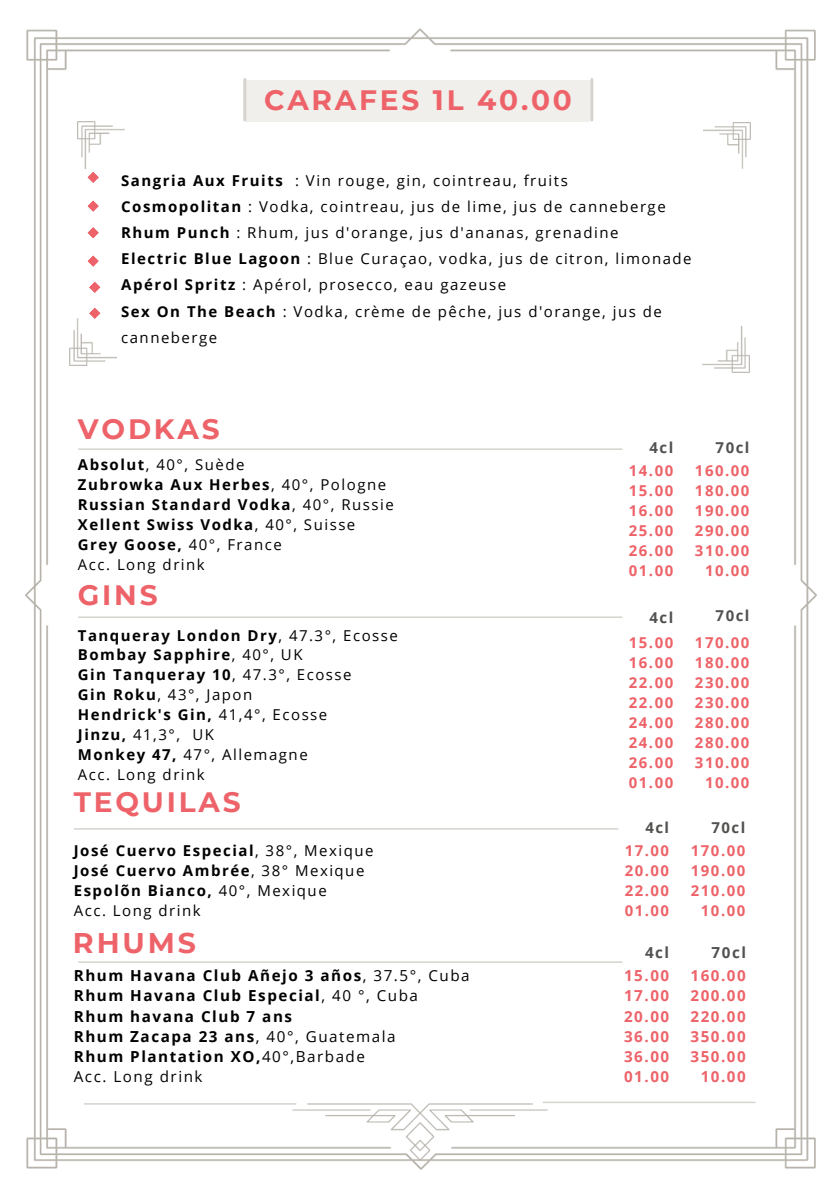
<style>
.page{position:relative;width:839px;height:1191px;background:#fff}
.page>*{position:absolute;margin:0;border:0;box-sizing:border-box;transform-origin:0 0}
.t1{font:700 28.4px "Montserrat";letter-spacing:.1em;color:#ed6369}
.t2{font:700 28px "Montserrat";letter-spacing:.1em;color:#ed6369}
.t3{font:700 15.2px/20.2px "Open Sans";letter-spacing:.1em;color:#000}
.t4{font:700 15.2px/20.2px "Open Sans";letter-spacing:.1em;color:#ed6369;text-align:justify}
.t5{font:700 15.2px "Open Sans";letter-spacing:.1em;color:#52514f}
.t6{font:15px/20px "Open Sans";letter-spacing:.1em;color:#000}
.t7{font:700 15px/20px "Open Sans";letter-spacing:.1em;color:#000}
.t8{font:700 15px/20px "Open Sans";letter-spacing:.1em;color:#ed6369;text-align:right}
.t9{font:700 15px "Open Sans";letter-spacing:.1em;color:#52514f}
.s1{font-weight:700}
.s2{font-weight:400}
</style>
<div class="page">
<img style="left:25px;top:28px;width:792px;height:1142px">
<hr style="left:79px;top:448px;width:543px;height:2px;background:#d6d3ce">
<hr style="left:79px;top:616px;width:543px;height:2px;background:#d6d3ce">
<div style="left:246px;top:80px;width:343px;height:42px;background:#f1efeb"></div>
<hr style="left:243px;top:80px;width:3px;height:40px;background:#d6d3ce">
<hr style="left:590px;top:80px;width:3px;height:40px;background:#d6d3ce">
<svg style="left:87px;top:227px;width:12px;height:12px"></svg>
<img style="left:78px;top:122px;width:46px;height:46px">
<img style="left:703px;top:122px;width:47px;height:47px">
<img style="left:703px;top:326px;width:46px;height:47px">
<img style="left:70px;top:319px;width:46px;height:46px">
<svg style="left:87px;top:171px;width:12px;height:12px"></svg>
<svg style="left:87px;top:255px;width:12px;height:12px"></svg>
<svg style="left:87px;top:200px;width:12px;height:12px"></svg>
<hr style="left:74px;top:828px;width:544px;height:2px;background:#d6d3ce">
<hr style="left:84px;top:1103px;width:212px;height:2px;background:#d6d3ce">
<hr style="left:543px;top:1102px;width:211px;height:1px;background:#d6d3ce">
<img style="left:292px;top:1103px;width:255px;height:57px">
<hr style="left:79px;top:961px;width:543px;height:2px;background:#d6d3ce">
<svg style="left:89px;top:281px;width:12px;height:12px"></svg>
<svg style="left:89px;top:307px;width:12px;height:12px"></svg>
<h2 class="t2" style="left:264px;top:83px;width:309px">CARAFES 1L 40.00</h2>
<p class="t6" style="left:121px;top:167px;width:572px;line-height:26.2px"><span class="s1">Sangria Aux Fruits</span> : Vin rouge, gin, cointreau, fruits<br><span class="s1">Cosmopolitan</span> : Vodka, cointreau, jus de lime, jus de canneberge <span class="s1">Rhum Punch</span> : Rhum, jus d'orange, jus d'ananas, grenadine<br><span class="s1">Electric Blue Lagoon</span> : Blue Curaçao, vodka, jus de citron, limonade <span class="s1">Apérol Spritz</span> : Apérol, prosecco, eau gazeuse<br><span class="s1">Sex On The Beach</span> : Vodka, crème de pêche, jus d'orange, jus de canneberge</p>
<h2 class="t2" style="left:78px;top:412px;width:143px">VODKAS</h2>
<p class="t7" style="left:78px;top:455px;width:317px">Absolut<span class="s2">, 40°, Suède<br></span>Zubrowka Aux Herbes<span class="s2">, 40°, Pologne<br></span>Russian Standard Vodka<span class="s2">, 40°, Russie<br></span>Xellent Swiss Vodka<span class="s2">, 40°, Suisse<br></span>Grey Goose, <span class="s2">40°, France<br>Acc. Long drink</span></p>
<h2 class="t2" style="left:78px;top:578px;width:81px">GINS</h2>
<p class="t6" style="left:78px;top:625px;width:321px"><span class="s1">Tanqueray London Dry</span>, 47.3°, Ecosse<br><span class="s1">Bombay Sapphire</span>, 40°, UK<br><span class="s1">Gin Tanqueray 10</span>, 47.3°, Ecosse<br><span class="s1">Gin Roku</span>, 43°, Japon<br><span class="s1">Hendrick's Gin,</span> 41,4°, Ecosse<br><span class="s1">Jinzu,</span> 41,3°, UK<br><span class="s1">Monkey 47,</span> 47°, Allemagne<br>Acc. Long drink</p>
<p class="t9" style="left:649px;top:437px;width:25px">4cl</p>
<p class="t8" style="left:628px;top:460px;width:46px;text-align:justify">14.00<br>15.00<br>16.00<br>25.00<br>26.00<br>01.00</p>
<p class="t9" style="left:649px;top:607px;width:25px">4cl</p>
<p class="t8" style="left:628px;top:632px;width:46px;text-align:justify">15.00<br>16.00<br>22.00<br>22.00<br>24.00<br>24.00<br>26.00<br>01.00</p>
<p class="t9" style="left:715px;top:437px;width:35px">70cl</p>
<p class="t8" style="left:695px;top:460px;width:56px">160.00<br>180.00<br>190.00<br>290.00<br>310.00<br>10.00</p>
<p class="t9" style="left:715px;top:605px;width:35px">70cl</p>
<p class="t8" style="left:695px;top:632px;width:56px">170.00<br>180.00<br>230.00<br>230.00<br>280.00<br>280.00<br>310.00<br>10.00</p>
<h2 class="t2" style="left:74px;top:785px;width:168px">TEQUILAS</h2>
<p class="t7" style="left:74px;top:840px;width:301px">José Cuervo Especial<span class="s2">, 38°, Mexique<br></span>José Cuervo Ambrée<span class="s2">, 38° Mexique<br></span>Espolõn Bianco, <span class="s2">40°, Mexique<br>Acc. Long drink</span></p>
<p class="t8" style="left:690px;top:840px;width:56px">170.00<br>190.00<br>210.00<br>10.00</p>
<p class="t9" style="left:645px;top:817px;width:25px">4cl</p>
<p class="t9" style="left:711px;top:817px;width:35px">70cl</p>
<p class="t8" style="left:624px;top:840px;width:46px;text-align:justify">17.00<br>20.00<br>22.00<br>01.00</p>
<h1 class="t1" style="left:73px;top:926px;width:124px">RHUMS</h1>
<p class="t3" style="left:74px;top:965px;width:397px">Rhum Havana Club Añejo 3 años<span class="s2">, 37.5°, Cuba<br></span>Rhum Havana Club Especial<span class="s2">, 40 °, Cuba<br></span>Rhum havana Club 7 ans<br>Rhum Zacapa 23 ans<span class="s2">, 40°, Guatemala<br></span>Rhum Plantation XO,<span class="s2">40°,Barbade<br>Acc. Long drink</span></p>
<p class="t5" style="left:645px;top:942px;width:26px">4cl</p>
<p class="t5" style="left:711px;top:942px;width:36px">70cl</p>
<p class="t4" style="left:624px;top:965px;width:47px">15.00<br>17.00<br>20.00<br>36.00<br>36.00<br>01.00</p>
<p class="t4" style="left:690px;top:965px;width:57px;text-align:right">160.00<br>200.00<br>220.00<br>350.00<br>350.00<br>10.00</p>
</div>
